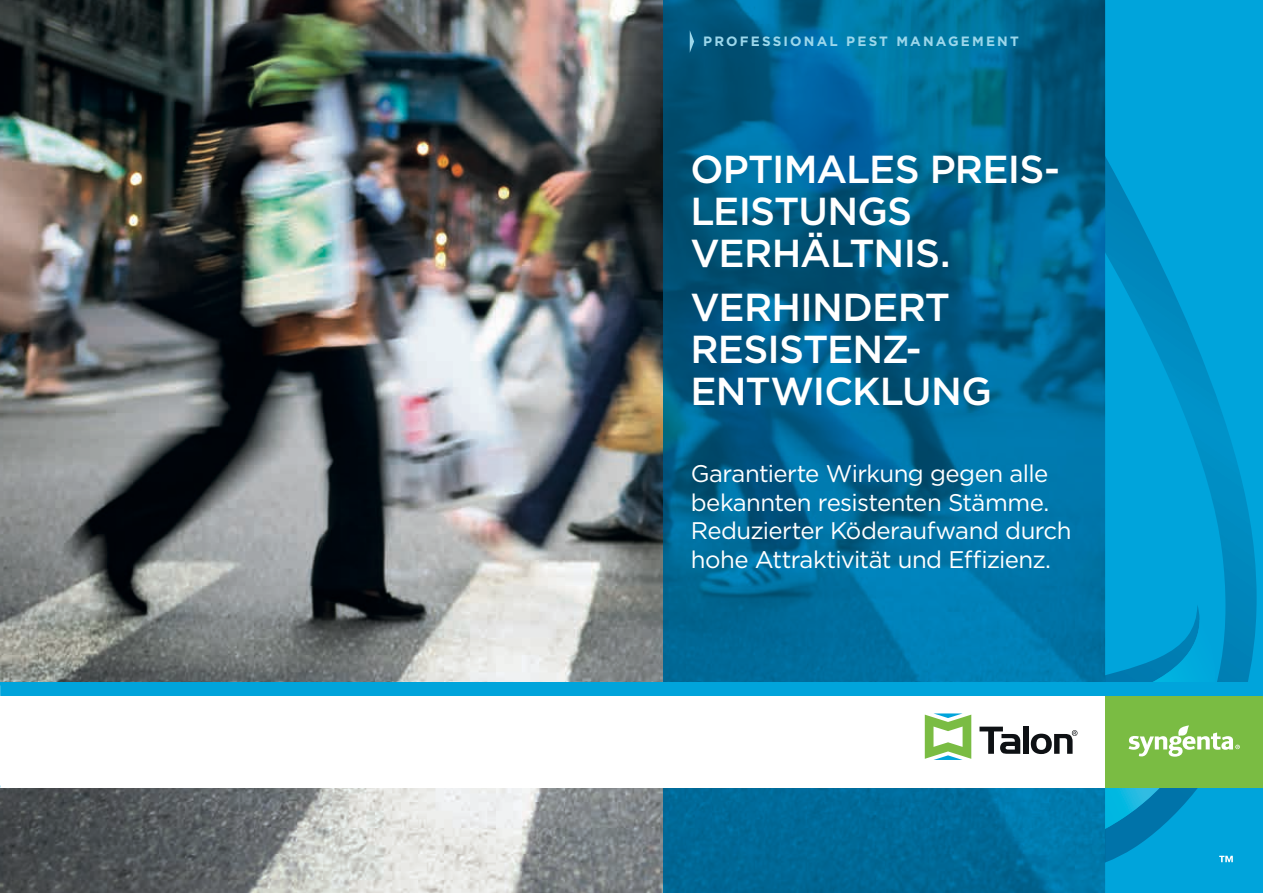
<style>
.page{position:relative;width:1263px;height:893px;background:#fff}
.page>*{position:absolute;margin:0;border:0;box-sizing:border-box;transform-origin:0 0}
.t1{font:500 39px/42px "Gotham";letter-spacing:-.02em;color:#fff}
.t2{font:24px/28.5px "Gotham";letter-spacing:-.025em;color:#fff}
.t3{font:700 13.5px "Gotham";letter-spacing:.16em;color:#9cd7eb}
</style>
<div class="page">
<img style="left:0;top:0;width:663px;height:893px">
<svg style="left:663px;top:0;width:442px;height:893px;background:#006694"></svg>
<svg style="left:690px;top:30px;width:4px;height:23px"></svg>
<div style="left:1105px;top:0;width:158px;height:893px;background:#00a4db"></div>
<svg style="left:1105px;top:1px;width:151px;height:892px;background:#009fd5"></svg>
<div style="left:0;top:686px;width:1263px;height:102px;background:#fff"></div>
<div style="left:1105px;top:683px;width:158px;height:105px;background:#7abc43"></div>
<div style="left:0;top:682px;width:1263px;height:14px;background:#00a4db"></div>
<svg style="left:925px;top:713px;width:46px;height:47px"></svg>
<svg style="left:979px;top:727px;width:41px;height:27px"></svg>
<div style="left:1023px;top:727px;width:5px;height:27px;background:#0e1114"></div>
<svg style="left:1031px;top:730px;width:46px;height:24px"></svg>
<svg style="left:1105px;top:619px;width:135px;height:210px"></svg>
<svg style="left:1219px;top:856px;width:14px;height:6px"></svg>
<p class="t3" style="left:703px;top:32px;width:317px">PROFESSIONAL PEST MANAGEMENT</p>
<h1 class="t1" style="left:690px;top:147px;width:371px">OPTIMALES PREIS-<br>LEISTUNGS<br>VERHÄLTNIS.</h1>
<h1 class="t1" style="left:690px;top:286px;width:303px">VERHINDERT<br>RESISTENZ-<br>ENTWICKLUNG</h1>
<p class="t2" style="left:691px;top:459px;width:382px">Garantierte Wirkung gegen alle bekannten resistenten Stämme.<br>Reduzierter Köderaufwand durch hohe Attraktivität und Effizienz.</p>
</div>
